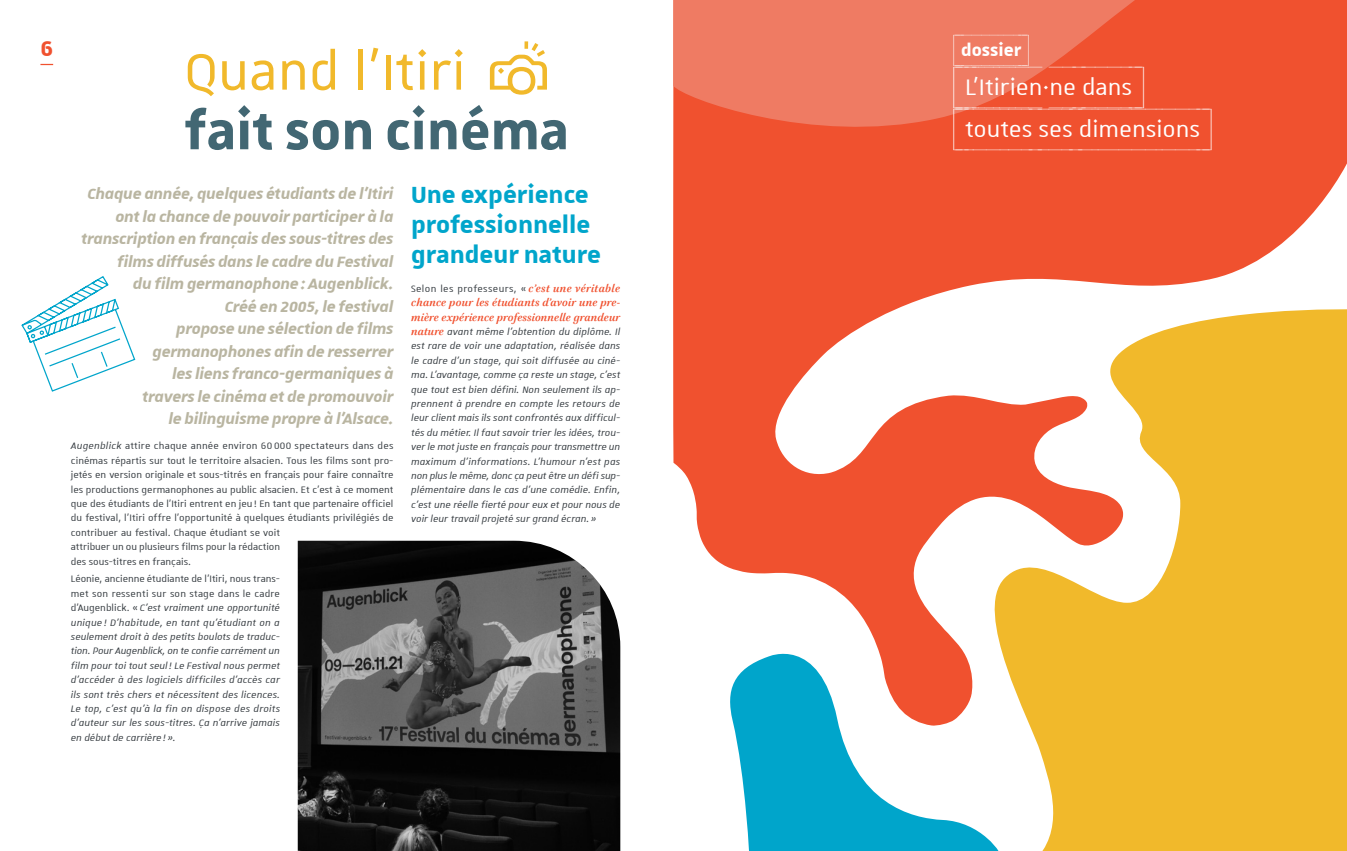
<style>
.page{position:relative;width:1347px;height:851px;background:#fff}
.page>*{position:absolute;margin:0;border:0;box-sizing:border-box;transform-origin:0 0}
.Titre-article{font:68.75px "Unistra A";color:#f1b92b}
.Titre-article-2{font:700 68.75px "Unistra A";color:#426773}
.titre_coul_1{font:700 31.25px/30px "Unistra A";color:#00a5cb}
.t1{font:30px "Unistra Encadre";color:#fff}
.t2{font:700 28.75px "Unistra D";color:#f0512f}
.t3{font:700 22.5px "Unistra Encadre";color:#fff}
.chapeau{font:italic 700 20px/22.5px "Unistra A";letter-spacing:-.01em;color:#b9b5a1;text-align:right}
.texte-courant_coul_1{font:italic 12.5px/14.4px "Unistra A";color:#353b40;text-align:justify}
.texte-courant_coul_1-2{font:12.5px/14.4px "Unistra A";color:#353b40}
.s1{font-style:italic}
.s2{font-style:normal}
.s3{font-family:"Brill";font-weight:700;color:#f0512f}
</style>
<div class="page">
<svg style="left:40px;top:64px;width:13px;height:1px"></svg>
<svg style="left:673px;top:0;width:673px;height:633px;fill:#f0512f"></svg>
<svg style="left:730px;top:633px;width:241px;height:217px"></svg>
<svg style="left:971px;top:305px;width:375px;height:545px;fill:#f1b92b"></svg>
<svg style="left:673px;top:0;width:517px;height:145px;background:#ef6a4e"></svg>
<img style="left:298px;top:540px;width:322px;height:310px">
<svg style="left:21px;top:276px;width:115px;height:116px"></svg>
<h3 class="t2" style="left:40px;top:32px;width:14px">6</h3>
<p class="Titre-article" style="left:184px;top:36px;width:374px">Quand l’Itiri •</p>
<p class="Titre-article-2" style="left:184px;top:92px;width:386px">fait son cinéma</p>
<p class="chapeau" style="left:81px;top:182px;width:314px">Chaque année, quelques étudiants de l’Itiri ont la chance de pouvoir participer à la transcription en français des sous-titres des films diffusés dans le cadre du Festival<br>du film germanophone: Augenblick.<br>Créé en 2005, le festival<br>propose une sélection de films germanophones afin de resserrer<br>les liens franco-germaniques à<br>travers le cinéma et de promouvoir<br>le bilinguisme propre à l’Alsace.</p>
<p class="texte-courant_coul_1-2" style="left:71px;top:438px;width:324px"><span class="s1">Augenblick</span> attire chaque année environ 60 000 spectateurs dans des cinémas répartis sur tout le territoire alsacien. Tous les films sont pro&shy;jetés en version originale et sous-titrés en français pour faire connaître les productions germanophones au public alsacien. Et c’est à ce moment que des étudiants de l’Itiri entrent en jeu ! En tant que partenaire officiel du festival, l’Itiri offre l’opportunité à quelques étudiants privilégiés de contribuer au festival. Chaque étudiant se voit<br>attribuer un ou plusieurs films pour la rédaction<br>des sous-titres en français.</p>
<p class="texte-courant_coul_1" style="left:71px;top:571px;width:211px"><span class="s2">Léonie, ancienne étudiante de l’Itiri, nous trans&shy;met son ressenti sur son stage dans le cadre d’Augenblick. «</span> C’est vraiment une opportunité unique ! D’habitude, en tant qu’étudiant on a seulement droit à des petits boulots de traduc&shy;tion. Pour Augenblick, on te confie carrément un film pour toi tout seul ! Le Festival nous permet d’accéder à des logiciels difficiles d’accès car ils sont très chers et nécessitent des licences.<br>Le top, c’est qu’à la fin on dispose des droits d’auteur sur les sous-titres. Ça n’arrive jamais en début de carrière! ».</p>
<p class="titre_coul_1" style="left:411px;top:179px;width:191px">Une expérience professionnelle grandeur nature</p>
<p class="texte-courant_coul_1" style="left:411px;top:281px;width:211px"><span class="s2">Selon les professeurs, «</span> <span class="s3">c’est une véritable chance pour les étudiants d’avoir une pre&shy;mière expérience professionnelle grandeur nature</span> avant même l’obtention du diplôme. Il est rare de voir une adaptation, réalisée dans le cadre d’un stage, qui soit diffusée au ciné&shy;ma. L’avantage, comme ça reste un stage, c’est que tout est bien défini. Non seulement ils ap&shy;prennent à prendre en compte les retours de leur client mais ils sont confrontés aux difficul&shy;tés du métier. Il faut savoir trier les idées, trou&shy;ver le mot juste en français pour transmettre un maximum d’informations. L’humour n’est pas non plus le même, donc ça peut être un défi sup&shy;plémentaire dans le cas d’une comédie. Enfin, c’est une réelle fierté pour eux et pour nous de voir leur travail projeté sur grand écran. »</p>
<p class="t3" style="left:953px;top:34px;width:77px">(_DOSSIER_)</p>
<p class="t1" style="left:953px;top:66px;width:192px">(_L’ITIRIEN·NE_DANS_)</p>
<p class="t1" style="left:953px;top:108px;width:260px">(_TOUTES_SES_DIMENSIONS_)</p>
</div>
